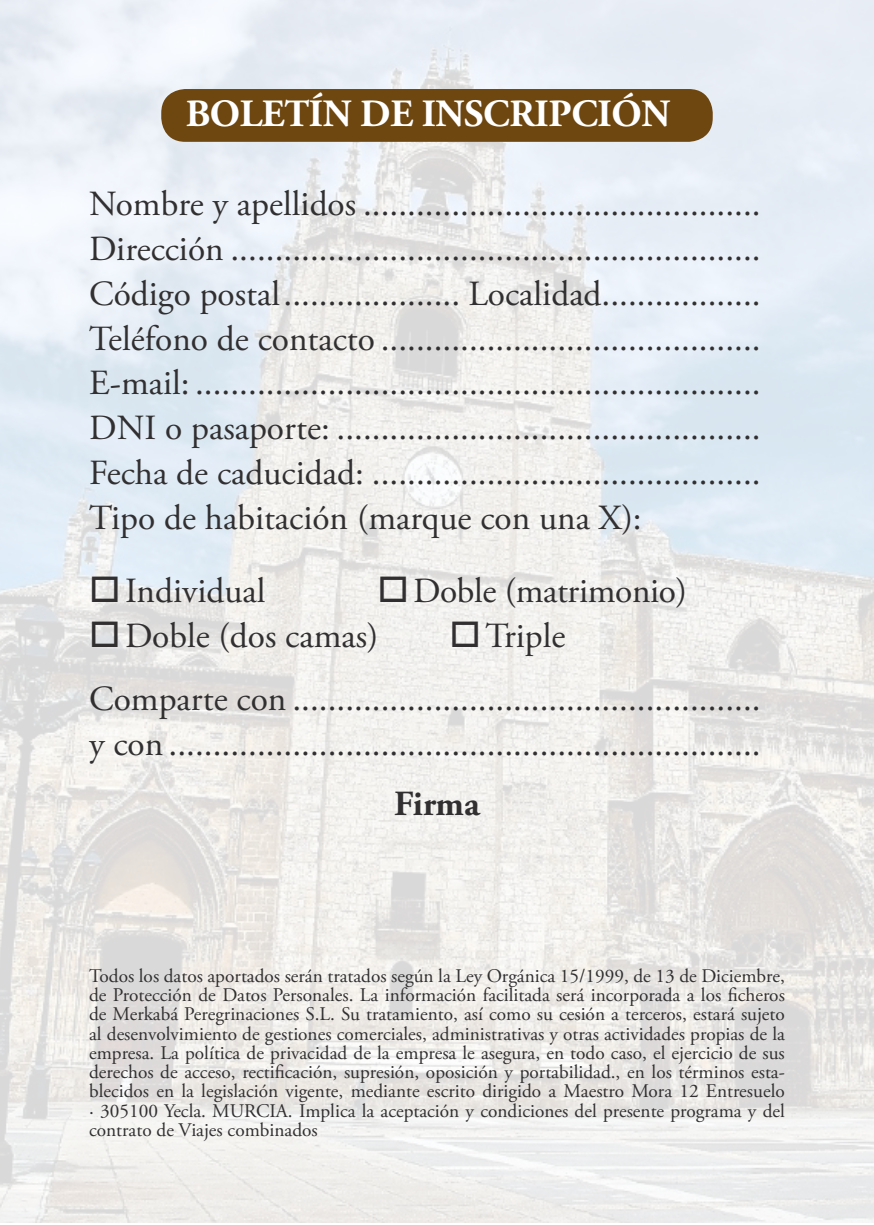
<style>
.page{position:relative;width:874px;height:1225px;background:#fff}
.page>*{position:absolute;margin:0;border:0;box-sizing:border-box;transform-origin:0 0}
.t1{font:700 38.6px "Adobe Garamond Pro";letter-spacing:-.01em;color:#fff}
.t2{font:35.4px "Adobe Garamond Pro";color:#312f30}
.t3{font:700 35.4px "Adobe Garamond Pro";letter-spacing:-.01em;color:#312f30}
.t4{font:19.2px/19.2px "Adobe Garamond Pro";color:#312f30;text-align:justify}
</style>
<div class="page">
<img style="left:0;top:0;width:873px;height:1222px">
<div style="left:161px;top:89px;width:551px;height:53px;background:#6d4610;border-radius:24px"></div>
<svg style="left:120px;top:601px;width:36px;height:1px"></svg>
<svg style="left:408px;top:601px;width:36px;height:1px"></svg>
<svg style="left:120px;top:646px;width:36px;height:1px"></svg>
<svg style="left:480px;top:646px;width:36px;height:1px"></svg>
<p class="t1" style="left:185px;top:91px;width:486px">BOLETÍN DE INSCRIPCIÓN</p>
<p class="t2" style="left:89px;top:182px;width:672px">Nombre y apellidos .............................................</p>
<p class="t2" style="left:89px;top:227px;width:672px">Dirección ............................................................</p>
<p class="t2" style="left:89px;top:272px;width:672px">Código postal.................... Localidad..................</p>
<p class="t2" style="left:89px;top:317px;width:672px">Teléfono de contacto ...........................................</p>
<p class="t2" style="left:89px;top:362px;width:672px">E-mail: ................................................................</p>
<p class="t2" style="left:89px;top:407px;width:672px">DNI o pasaporte: ................................................</p>
<p class="t2" style="left:89px;top:452px;width:672px">Fecha de caducidad: ............................................</p>
<p class="t2" style="left:89px;top:497px;width:554px">Tipo de habitación (marque con una X):</p>
<p class="t2" style="left:89px;top:569px;width:178px">□Individual</p>
<p class="t2" style="left:377px;top:569px;width:311px">□Doble (matrimonio)</p>
<p class="t2" style="left:89px;top:614px;width:291px">□Doble (dos camas)</p>
<p class="t2" style="left:449px;top:614px;width:117px">□Triple</p>
<p class="t2" style="left:89px;top:677px;width:672px">Comparte con .....................................................</p>
<p class="t2" style="left:89px;top:722px;width:672px">y con ...................................................................</p>
<p class="t3" style="left:394px;top:783px;width:87px">Firma</p>
<p class="t4" style="left:89px;top:966px;width:697px">Todos los datos aportados serán tratados según la Ley Orgánica 15/1999, de 13 de Diciembre, de Protección de Datos Personales. La información facilitada será incorporada a los ficheros de Merkabá Peregrinaciones S.L. Su tratamiento, así como su cesión a terceros, estará sujeto al desenvolvimiento de gestiones comerciales, administrativas y otras actividades propias de la empresa. La política de privacidad de la empresa le asegura, en todo caso, el ejercicio de sus derechos de acceso, rectificación, supresión, oposición y portabilidad., en los términos esta&shy;blecidos en la legislación vigente, mediante escrito dirigido a Maestro Mora 12 Entresuelo · 305100 Yecla. MURCIA. Implica la aceptación y condiciones del presente programa y del contrato de Viajes combinados</p>
</div>
